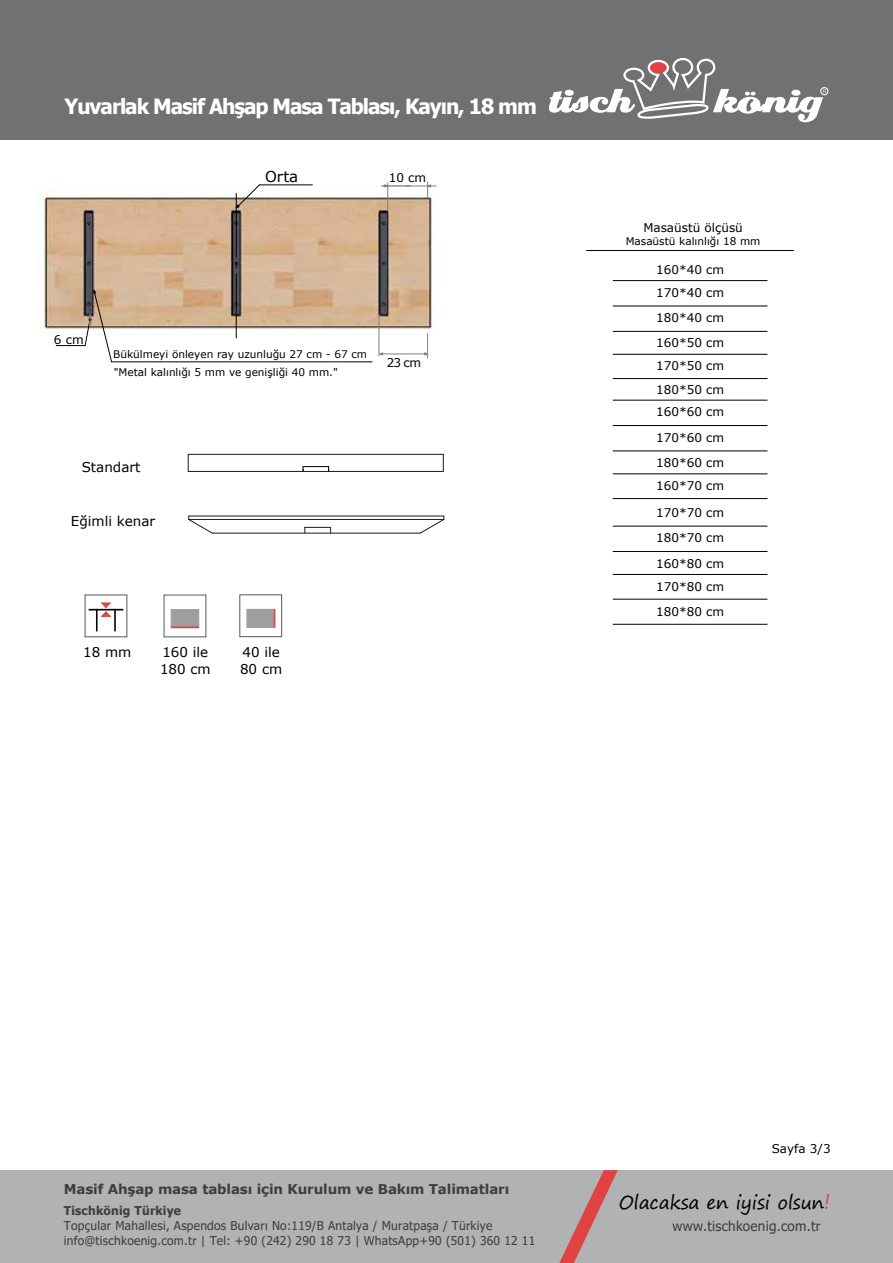
<style>
.page{position:relative;width:893px;height:1263px;background:#fff}
.page>*{position:absolute;margin:0;border:0;box-sizing:border-box;transform-origin:0 0}
.t1{font:700 21px "Tahoma";letter-spacing:-.05em;color:#fff}
.t2{font:18.75px "Segoe Print";letter-spacing:-.01em;color:#000}
.t3{font:15px "Verdana";color:#000}
.t4{font:13.65px "Tahoma";letter-spacing:.02em;color:#3e3d40}
.t5{font:700 13.5px "Verdana";letter-spacing:-.01em;color:#3e3d40}
.t6{font:13.5px/16.2px "Verdana";color:#000}
.t7{font:12.15px/15px "Tahoma";letter-spacing:.02em;color:#3e3d40}
.t8{font:700 12.15px "Tahoma";letter-spacing:.02em;color:#3e3d40}
.t9{font:12px/25.3px "Verdana";color:#000}
.t10{font:10.5px "Verdana";color:#000}
.s1{font-size:21px;color:#df4443}
</style>
<div class="page">
<div style="left:0;top:0;width:893px;height:140px;background:#707172"></div>
<div style="left:820px;top:87px;width:8px;height:8px;border:1px solid #fff;border-radius:50%"></div>
<svg style="left:549px;top:58px;width:277px;height:64px"></svg>
<div style="left:0;top:1171px;width:893px;height:92px;background:#b1b2b4"></div>
<svg style="left:559px;top:1170px;width:59px;height:93px"></svg>
<svg style="left:303px;top:466px;width:26px;height:5px"></svg>
<hr style="left:188px;top:471px;width:255px;height:1px;background:#191924">
<svg style="left:188px;top:455px;width:1px;height:16px"></svg>
<svg style="left:443px;top:454px;width:1px;height:17px"></svg>
<hr style="left:188px;top:454px;width:255px;height:1px;background:#191924">
<svg style="left:188px;top:516px;width:25px;height:18px"></svg>
<svg style="left:419px;top:516px;width:26px;height:18px"></svg>
<hr style="left:212px;top:533px;width:208px;height:1px;background:#191924">
<hr style="left:189px;top:519px;width:255px;height:1px;background:#191924">
<svg style="left:304px;top:527px;width:27px;height:6px"></svg>
<hr style="left:189px;top:516px;width:255px;height:1px;background:#191924">
<hr style="left:96px;top:609px;width:2px;height:22px;background:#000">
<hr style="left:114px;top:609px;width:2px;height:22px;background:#000">
<hr style="left:89px;top:609px;width:34px;height:1px;background:#000">
<svg style="left:100px;top:602px;width:12px;height:15px"></svg>
<div style="left:171px;top:609px;width:28px;height:19px;background:#9c9e9f"></div>
<hr style="left:171px;top:626px;width:28px;height:2px;background:#df4443">
<div style="left:239px;top:594px;width:43px;height:43px;background:#fff;border:1px solid #58585a"></div>
<div style="left:247px;top:609px;width:28px;height:19px;background:#9c9e9f;border:1px solid #9c9e9f"></div>
<svg style="left:274px;top:609px;width:1px;height:19px"></svg>
<hr style="left:586px;top:250px;width:208px;height:1px;background:#000">
<hr style="left:613px;top:280px;width:154px;height:1px;background:#000">
<hr style="left:613px;top:306px;width:154px;height:1px;background:#000">
<hr style="left:613px;top:331px;width:154px;height:1px;background:#000">
<hr style="left:613px;top:354px;width:154px;height:1px;background:#000">
<hr style="left:613px;top:400px;width:154px;height:1px;background:#000">
<hr style="left:613px;top:425px;width:154px;height:1px;background:#000">
<hr style="left:613px;top:450px;width:154px;height:1px;background:#000">
<hr style="left:613px;top:473px;width:154px;height:1px;background:#000">
<hr style="left:613px;top:378px;width:154px;height:1px;background:#000">
<hr style="left:613px;top:498px;width:154px;height:1px;background:#000">
<hr style="left:613px;top:526px;width:154px;height:1px;background:#000">
<hr style="left:613px;top:551px;width:154px;height:1px;background:#000">
<hr style="left:613px;top:574px;width:154px;height:1px;background:#000">
<hr style="left:613px;top:599px;width:154px;height:1px;background:#000">
<hr style="left:613px;top:624px;width:154px;height:1px;background:#000">
<img style="left:44px;top:189px;width:390px;height:146px">
<hr style="left:236px;top:274px;width:1px;height:64px;background:#000">
<hr style="left:236px;top:193px;width:1px;height:64px;background:#000">
<hr style="left:259px;top:185px;width:53px;height:1px;background:#000">
<hr style="left:112px;top:361px;width:260px;height:1px;background:#000">
<hr style="left:379px;top:314px;width:1px;height:42px;background:#808080">
<hr style="left:383px;top:353px;width:44px;height:1px;background:#808080">
<hr style="left:382px;top:185px;width:28px;height:2px;background:#808080">
<svg style="left:379px;top:352px;width:4px;height:4px"></svg>
<svg style="left:424px;top:334px;width:4px;height:24px"></svg>
<svg style="left:384px;top:183px;width:4px;height:28px"></svg>
<svg style="left:406px;top:182px;width:30px;height:16px"></svg>
<svg style="left:235px;top:184px;width:25px;height:25px"></svg>
<svg style="left:56px;top:289px;width:56px;height:74px"></svg>
<h1 class="t1" style="left:64px;top:91px;width:474px">Yuvarlak Masif Ahşap Masa Tablası, Kayın, 18 mm</h1>
<p class="t3" style="left:265px;top:166px;width:35px">Orta</p>
<p class="t9" style="left:389px;top:165px;width:39px">10 cm</p>
<p class="t9" style="left:54px;top:327px;width:31px">6 cm</p>
<p class="t10" style="left:113px;top:347px;width:255px">Bükülmeyi önleyen ray uzunluğu 27 cm - 67 cm</p>
<p class="t10" style="left:114px;top:365px;width:226px">"Metal kalınlığı 5 mm ve genişliği 40 mm."</p>
<p class="t9" style="left:387px;top:350px;width:36px">23 cm</p>
<p class="t6" style="left:82px;top:459px;width:60px">Standart</p>
<p class="t6" style="left:71px;top:513px;width:86px">Eğimli kenar</p>
<p class="t6" style="left:83px;top:644px;width:50px">18 mm</p>
<p class="t6" style="left:160px;top:644px;width:52px">160 ile<br>180 cm</p>
<p class="t6" style="left:240px;top:644px;width:44px">40 ile<br>80 cm</p>
<p class="t9" style="left:643px;top:215px;width:101px">Masaüstü ölçüsü</p>
<p class="t10" style="left:626px;top:234px;width:136px">Masaüstü kalınlığı 18 mm</p>
<p class="t9" style="left:656px;top:259px;width:69px;line-height:22.2px">160*40 cm<br>170*40 cm</p>
<p class="t9" style="left:656px;top:305px;width:69px">180*40 cm<br>160*50 cm</p>
<p class="t9" style="left:656px;top:354px;width:69px;line-height:23.5px">170*50 cm<br>180*50 cm</p>
<p class="t9" style="left:656px;top:399px;width:69px;text-align:justify">160*60 cm 170*60 cm 180*60 cm</p>
<p class="t9" style="left:656px;top:473px;width:69px">160*70 cm</p>
<p class="t9" style="left:656px;top:500px;width:69px;text-align:justify">170*70 cm 180*70 cm 160*80 cm</p>
<p class="t9" style="left:656px;top:573px;width:69px">170*80 cm<br>180*80 cm</p>
<p class="t9" style="left:772px;top:1135px;width:60px">Sayfa 3/3</p>
<p class="t5" style="left:64px;top:1179px;width:447px">Masif Ahşap masa tablası için Kurulum ve Bakım Talimatları</p>
<h2 class="t2" style="left:619px;top:1186px;width:213px">Olacaksa en iyisi olsun<span class="s1">!</span></h2>
<p class="t8" style="left:64px;top:1202px;width:119px">Tischkönig Türkiye</p>
<p class="t7" style="left:64px;top:1218px;width:473px">Topçular Mahallesi, Aspendos Bulvarı No:119/B Antalya / Muratpaşa / Türkiye info@tischkoenig.com.tr | Tel: +90 (242) 290 18 73 | WhatsApp+90 (501) 360 12 11</p>
<p class="t4" style="left:673px;top:1217px;width:150px">www.tischkoenig.com.tr</p>
</div>
